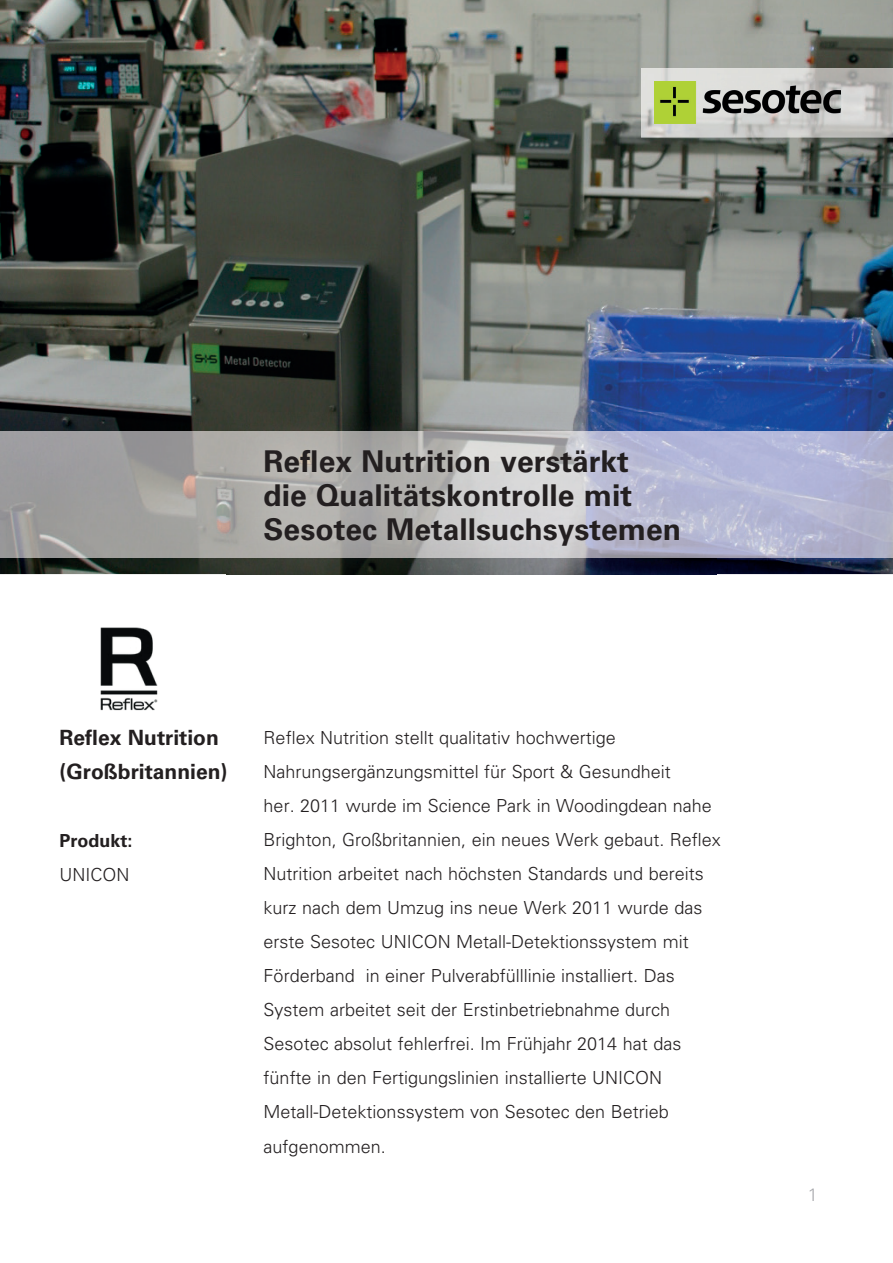
<style>
.page{position:relative;width:893px;height:1263px;background:#fff}
.page>*{position:absolute;margin:0;border:0;box-sizing:border-box;transform-origin:0 0}
.t1{font:700 30px/34px "Univers LT";color:#231f20}
.t2{font:700 21px/34px "Univers LT";color:#231f20}
.t3{font:300 18px/34px "Univers LT";color:#231f20}
.t4{font:700 18px "Univers LT";color:#231f20}
.t5{font:300 18px "Univers LT";color:#a8a9ad}
</style>
<div class="page">
<img style="left:0;top:0;width:893px;height:574px">
<img style="left:100px;top:627px;width:58px;height:83px">
<img style="left:641px;top:68px;width:252px;height:69px">
<img style="left:654px;top:81px;width:187px;height:42px">
<img style="left:717px;top:432px;width:176px;height:125px">
<img style="left:0;top:432px;width:227px;height:125px">
<img style="left:227px;top:412px;width:490px;height:163px">
<h1 class="t1" style="left:264px;top:445px;width:419px">Reflex Nutrition verstärkt<br>die Qualitätskontrolle mit<br>Sesotec Metallsuchsystemen</h1>
<p class="t2" style="left:60px;top:720px;width:170px">Reflex Nutrition (Großbritannien)</p>
<p class="t4" style="left:60px;top:830px;width:75px">Produkt:</p>
<p class="t3" style="left:60px;top:857px;width:72px">UNICON</p>
<p class="t3" style="left:264px;top:721px;width:459px">Reflex Nutrition stellt qualitativ hochwertige Nahrungsergänzungsmittel für Sport &amp; Gesundheit<br>her. 2011 wurde im Science Park in Woodingdean nahe Brighton, Großbritannien, ein neues Werk gebaut. Reflex Nutrition arbeitet nach höchsten Standards und bereits kurz nach dem Umzug ins neue Werk 2011 wurde das erste Sesotec UNICON Metall-Detektionssystem mit Förderband in einer Pulverabfülllinie installiert. Das System arbeitet seit der Erstinbetriebnahme durch Sesotec absolut fehlerfrei. Im Frühjahr 2014 hat das fünfte in den Fertigungslinien installierte UNICON Metall-Detektionssystem von Sesotec den Betrieb aufgenommen.</p>
<p class="t5" style="left:808px;top:1183px;width:12px">1</p>
</div>
